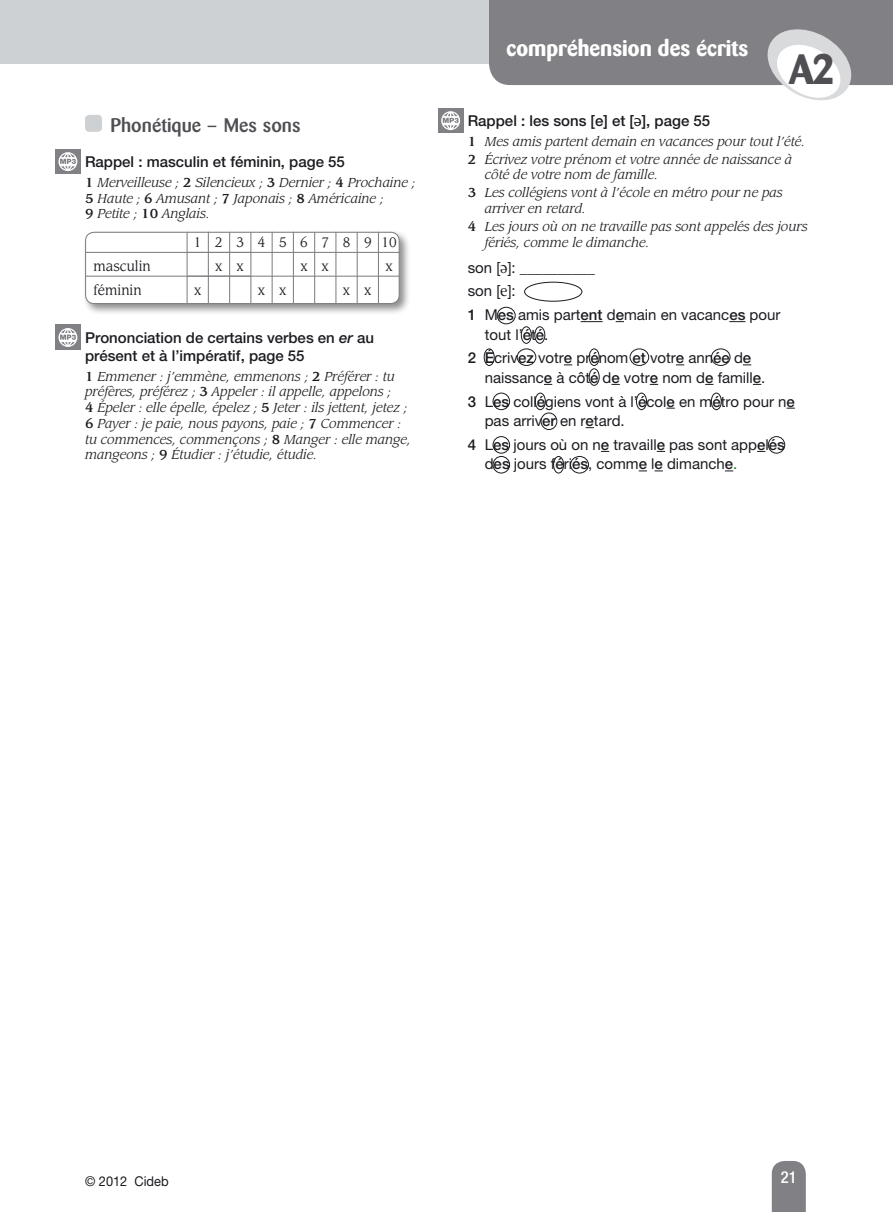
<style>
.page{position:relative;width:893px;height:1212px;background:#fff}
.page>*{position:absolute;margin:0;border:0;box-sizing:border-box;transform-origin:0 0}
.t1{font:700 42px "Barmeno";color:#504e53}
.t2{font:700 22.5px "Barmeno";color:#fff}
.t3{font:500 19.5px "Barmeno";color:#504e53}
.t4{font:500 condensed 16.5px "Helvetica Neue LT Std";color:#fff}
.t5{font:15px/23.7px "Helvetica Neue LT Std";color:#1b1c20}
.t6{font:500 15px/18px "Helvetica Neue LT Std";color:#1b1c20}
.t7{font:13.5px/23.7px "Leawood Std";color:#1b1c20;scale:.95 1}
.t8{font:13.5px/23.7px "Leawood Std";letter-spacing:1.065em;color:#1b1c20;scale:.95 1}
.t9{font:13.5px "Helvetica Neue";color:#1b1c20;scale:.95 1}
.t10{font:italic 12.75px/15.8px "Leawood";color:#1b1c20}
.t11{font:italic 12.75px/17.9px "Leawood Std";color:#1b1c20}
.s1{font-weight:500;font-style:normal}
.s2{font-family:"Helvetica Neue";font-style:italic}
.s3{font-family:"Stone Sans Std Phonetic";font-weight:400;font-size:15.75px}
.s4{font-family:"Stone Serif Std Phonetic";font-size:15.75px}
.s5{font-weight:500}
.s6{color:#008000}
</style>
<div class="page">
<div style="left:83px;top:229px;width:328px;height:87px;background:#1b1c20;opacity:.5"></div>
<div style="left:86px;top:232px;width:313px;height:71px;background:#fff;border-radius:9px"></div>
<div style="left:85px;top:232px;width:315px;height:72px;border:1px solid #818084;border-radius:9px"></div>
<hr style="left:250px;top:232px;width:1px;height:72px;background:#818084">
<hr style="left:229px;top:232px;width:1px;height:72px;background:#818084">
<hr style="left:208px;top:232px;width:1px;height:72px;background:#818084">
<hr style="left:187px;top:232px;width:1px;height:72px;background:#818084">
<hr style="left:85px;top:252px;width:166px;height:1px;background:#818084">
<hr style="left:85px;top:276px;width:166px;height:1px;background:#818084">
<hr style="left:187px;top:252px;width:213px;height:1px;background:#818084">
<hr style="left:187px;top:276px;width:213px;height:1px;background:#818084">
<hr style="left:272px;top:232px;width:1px;height:72px;background:#818084">
<hr style="left:293px;top:232px;width:1px;height:72px;background:#818084">
<hr style="left:314px;top:232px;width:1px;height:72px;background:#818084">
<hr style="left:335px;top:232px;width:1px;height:72px;background:#818084">
<hr style="left:357px;top:232px;width:1px;height:72px;background:#818084">
<hr style="left:378px;top:232px;width:1px;height:72px;background:#818084">
<div style="left:85px;top:115px;width:17px;height:17px;background:#ced1d3;border-radius:4px"></div>
<div style="left:55px;top:149px;width:26px;height:25px;background:#818084"></div>
<svg style="left:58px;top:152px;width:19px;height:19px"></svg>
<div style="left:55px;top:325px;width:26px;height:25px;background:#818084"></div>
<svg style="left:58px;top:328px;width:19px;height:19px"></svg>
<svg style="left:581px;top:321px;width:22px;height:1px"></svg>
<svg style="left:729px;top:321px;width:16px;height:1px"></svg>
<div style="left:438px;top:108px;width:25px;height:25px;background:#818084"></div>
<svg style="left:441px;top:111px;width:19px;height:19px"></svg>
<div style="left:772px;top:1161px;width:34px;height:51px;background:#818084"></div>
<div style="left:0;top:0;width:893px;height:64px;background:#ced1d3"></div>
<svg style="left:489px;top:0;width:404px;height:101px"></svg>
<div style="left:524px;top:282px;width:58px;height:19px;border:1px solid #1b1c20;border-radius:50%"></div>
<div style="left:497px;top:307px;width:18px;height:17px;border:1px solid #1b1c20;border-radius:50%"></div>
<div style="left:521px;top:327px;width:11px;height:17px;border:1px solid #1b1c20;border-radius:50%"></div>
<div style="left:484px;top:349px;width:10px;height:17px;border:1px solid #1b1c20;border-radius:50%"></div>
<div style="left:589px;top:349px;width:10px;height:17px;border:1px solid #1b1c20;border-radius:50%"></div>
<div style="left:589px;top:369px;width:10px;height:17px;border:1px solid #1b1c20;border-radius:50%"></div>
<div style="left:517px;top:349px;width:19px;height:17px;border:1px solid #1b1c20;border-radius:50%"></div>
<div style="left:493px;top:393px;width:17px;height:17px;border:1px solid #1b1c20;border-radius:50%"></div>
<div style="left:541px;top:413px;width:16px;height:17px;border:1px solid #1b1c20;border-radius:50%"></div>
<div style="left:711px;top:349px;width:19px;height:17px;border:1px solid #1b1c20;border-radius:50%"></div>
<div style="left:630px;top:349px;width:19px;height:17px;border:1px solid #1b1c20;border-radius:50%"></div>
<div style="left:535px;top:327px;width:10px;height:17px;border:1px solid #1b1c20;border-radius:50%"></div>
<div style="left:535px;top:393px;width:11px;height:17px;border:1px solid #1b1c20;border-radius:50%"></div>
<div style="left:493px;top:456px;width:17px;height:17px;border:1px solid #1b1c20;border-radius:50%"></div>
<div style="left:553px;top:456px;width:11px;height:17px;border:1px solid #1b1c20;border-radius:50%"></div>
<div style="left:570px;top:456px;width:19px;height:17px;border:1px solid #1b1c20;border-radius:50%"></div>
<div style="left:493px;top:436px;width:17px;height:17px;border:1px solid #1b1c20;border-radius:50%"></div>
<div style="left:768px;top:436px;width:17px;height:17px;border:1px solid #1b1c20;border-radius:50%"></div>
<div style="left:636px;top:393px;width:11px;height:17px;border:1px solid #1b1c20;border-radius:50%"></div>
<div style="left:711px;top:393px;width:11px;height:17px;border:1px solid #1b1c20;border-radius:50%"></div>
<h3 class="t3" style="left:111px;top:114px;width:192px">Phonétique – Mes sons</h3>
<p class="t6" style="left:85px;top:152px;width:261px">Rappel : masculin et féminin, page 55</p>
<p class="t10" style="left:85px;top:175px;width:332px"><span class="s1">1</span> Merveilleuse ; <span class="s1">2</span> Silencieux ; <span class="s1">3</span> Dernier ; <span class="s1">4</span> Prochaine ;<br><span class="s1">5</span> Haute ; <span class="s1">6</span> Amusant ; <span class="s1">7</span> Japonais ; <span class="s1">8</span> Américaine ;<br><span class="s1">9</span> Petite ; <span class="s1">10</span> Anglais.</p>
<p class="t7" style="left:94px;top:255px;width:62px">masculin féminin</p>
<p class="t8" style="left:215px;top:231px;width:192px;text-indent:-21px">12345678910 x x</p>
<p class="t7" style="left:300px;top:255px;width:32px">x x</p>
<p class="t7" style="left:385px;top:255px;width:9px">x</p>
<p class="t7" style="left:194px;top:278px;width:9px">x</p>
<p class="t7" style="left:258px;top:278px;width:32px">x x</p>
<p class="t7" style="left:343px;top:278px;width:32px">x x</p>
<p class="t6" style="left:85px;top:328px;width:291px">Prononciation de certains verbes en <span class="s2">er</span> au présent et à l’impératif, page 55</p>
<p class="t10" style="left:85px;top:368px;width:327px"><span class="s1">1</span> Emmener : j’emmène, emmenons ; <span class="s1">2</span> Préférer : tu préfères, préférez ; <span class="s1">3</span> Appeler : il appelle, appelons ;<br><span class="s1">4</span> Épeler : elle épelle, épelez ; <span class="s1">5</span> Jeter : ils jettent, jetez ; <span class="s1">6</span> Payer : je paie, nous payons, paie ; <span class="s1">7</span> Commencer : tu commences, commençons ; <span class="s1">8</span> Manger : elle mange, mangeons ; <span class="s1">9</span> Étudier : j’étudie, étudie.</p>
<h2 class="t2" style="left:506px;top:35px;width:243px">compréhension des écrits</h2>
<h1 class="t1" style="left:789px;top:44px;width:48px">A2</h1>
<p class="t6" style="left:468px;top:111px;width:244px">Rappel : les sons [e] et [<span class="s3">ə</span>], page 55</p>
<p class="t11" style="left:468px;top:133px;width:339px"><span class="s1">1</span> Mes amis partent demain en vacances pour tout l’été.<br><span class="s1">2</span> Écrivez votre prénom et votre année de naissance à</p>
<p class="t11" style="left:468px;top:166px;width:317px;text-indent:17px">côté de votre nom de famille.<br><span class="s1">3</span> Les collégiens vont à l’école en métro pour ne pas</p>
<p class="t11" style="left:468px;top:200px;width:341px;text-indent:17px">arriver en retard.<br><span class="s1">4</span> Les jours où on ne travaille pas sont appelés des jours</p>
<p class="t11" style="left:485px;top:233px;width:166px">fériés, comme le dimanche.</p>
<p class="t5" style="left:468px;top:255px;width:314px">son [<span class="s4">ə</span>]: __________<br>son [<span class="s4">e</span>]:<br><span class="s5">1</span> M<span class="s5">es</span> amis part<span class="s5">ent</span> d<span class="s5">e</span>main en vacanc<span class="s5">es</span> pour</p>
<p class="t5" style="left:468px;top:322px;width:285px;text-indent:17px">tout l’<span class="s5">é</span>t<span class="s5">é</span>.<br><span class="s5">2 É</span>criv<span class="s5">ez</span> votr<span class="s5">e</span> pr<span class="s5">é</span>nom <span class="s5">et</span> votr<span class="s5">e</span> ann<span class="s5">ée</span> d<span class="s5">e</span></p>
<p class="t5" style="left:468px;top:365px;width:329px;text-indent:17px">naissanc<span class="s5">e</span> à côt<span class="s5">é</span> d<span class="s5">e</span> votr<span class="s5">e</span> nom d<span class="s5">e</span> famill<span class="s5">e</span>.<br><span class="s5">3</span> L<span class="s5">es</span> coll<span class="s5">é</span>giens vont à l’<span class="s5">é</span>col<span class="s5">e</span> en m<span class="s5">é</span>tro pour n<span class="s5">e</span></p>
<p class="t5" style="left:468px;top:409px;width:319px;text-indent:17px">pas arriv<span class="s5">er</span> en r<span class="s5">e</span>tard.<br><span class="s5">4</span> L<span class="s5">es</span> jours où on n<span class="s5">e</span> travaill<span class="s5">e</span> pas sont app<span class="s5">e</span>l<span class="s5">és</span></p>
<p class="t5" style="left:485px;top:452px;width:254px">d<span class="s5">es</span> jours f<span class="s5">é</span>ri<span class="s5">és</span>, comm<span class="s5">e</span> l<span class="s5">e</span> dimanch<span class="s5">e</span><span class="s6">.</span></p>
<p class="t9" style="left:85px;top:1173px;width:90px">© 2012 Cideb</p>
<p class="t4" style="left:781px;top:1167px;width:17px">21</p>
</div>
